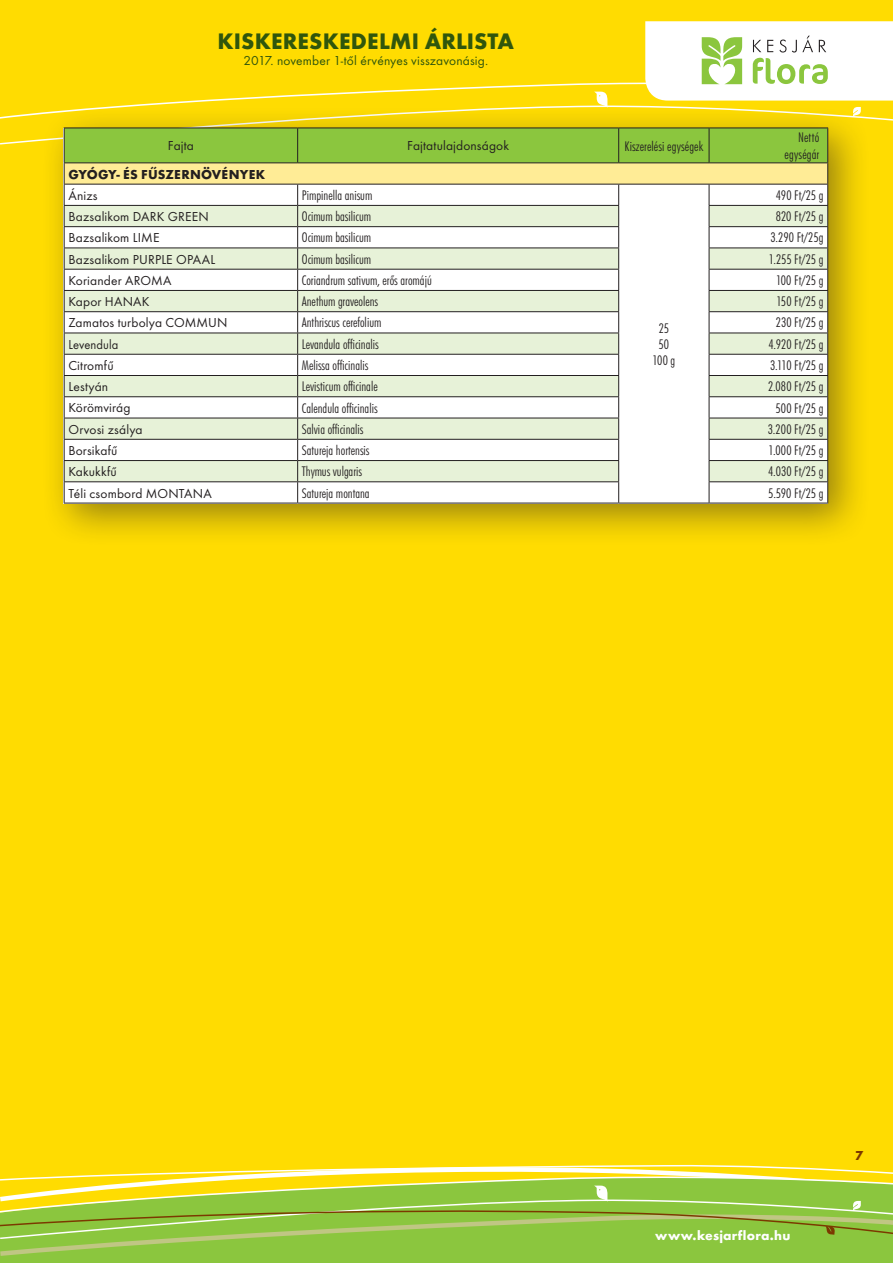
<style>
.page{position:relative;width:893px;height:1263px;background:#ffdc01}
.page>*{position:absolute;margin:0;border:0;box-sizing:border-box;transform-origin:0 0}
.t1{font:700 23.25px "Futura TEE";color:#30560c}
.t2{font:13.5px/16.2px "Futura Lt Cn PFL";color:#231f20;text-align:right}
.t3{font:13.5px "Futura TEE";letter-spacing:.01em;color:#231f20}
.t4{font:13.5px "Futura TEE";letter-spacing:.01em;color:#30560c}
.t5{font:700 13.5px "Futura TEE";letter-spacing:.015em;color:#231f20}
.t6{font:700 13.5px "Futura TEE";letter-spacing:.02em;color:#fff}
.t7{font:13.5px "Futura TEE";letter-spacing:.01em;color:#231f20;scale:.93 1}
.t8{font:700 13.5px "Futura TEE";color:#7b3900}
</style>
<div class="page">
<svg style="left:0;top:1164px;width:893px;height:99px"></svg>
<div style="left:41px;top:104px;width:831px;height:443px;background:#231f20;opacity:.47"></div>
<hr style="left:619px;top:503px;width:90px;height:1px;background:#231f20">
<hr style="left:64px;top:503px;width:234px;height:1px;background:#231f20">
<hr style="left:298px;top:503px;width:321px;height:1px;background:#231f20">
<hr style="left:709px;top:503px;width:119px;height:1px;background:#231f20">
<svg style="left:0;top:21px;width:893px;height:482px"></svg>
<hr style="left:64px;top:184px;width:234px;height:1px;background:#231f20">
<hr style="left:298px;top:184px;width:321px;height:1px;background:#231f20">
<hr style="left:709px;top:184px;width:119px;height:1px;background:#231f20">
<h1 class="t1" style="left:218px;top:27px;width:298px">KISKERESKEDELMI ÁRLISTA</h1>
<p class="t4" style="left:244px;top:53px;width:246px">2017. november 1-től érvényes visszavonásig.</p>
<p class="t3" style="left:168px;top:138px;width:28px">Fajta</p>
<p class="t3" style="left:407px;top:138px;width:103px">Fajtatulajdonságok</p>
<p class="t2" style="left:625px;top:137px;width:80px">Kiszerelési egységek</p>
<p class="t2" style="left:785px;top:129px;width:36px">Nettó egységár</p>
<p class="t5" style="left:68px;top:166px;width:198px">GYÓGY- ÉS FŰSZERNÖVÉNYEK</p>
<p class="t3" style="left:68px;top:187px;width:31px">Ánizs</p>
<p class="t2" style="left:302px;top:187px;width:72px">Pimpinella anisum</p>
<p class="t2" style="left:776px;top:187px;width:49px">490 Ft/25 g</p>
<p class="t3" style="left:68px;top:209px;width:142px">Bazsalikom DARK GREEN</p>
<p class="t2" style="left:302px;top:208px;width:71px">Ocimum basilicum</p>
<p class="t2" style="left:776px;top:208px;width:49px">820 Ft/25 g</p>
<p class="t3" style="left:68px;top:230px;width:93px">Bazsalikom LIME</p>
<p class="t2" style="left:302px;top:229px;width:71px">Ocimum basilicum</p>
<p class="t2" style="left:770px;top:229px;width:55px">3.290 Ft/25g</p>
<p class="t3" style="left:68px;top:251px;width:148px">Bazsalikom PURPLE OPAAL</p>
<p class="t2" style="left:302px;top:251px;width:71px">Ocimum basilicum</p>
<p class="t2" style="left:769px;top:251px;width:56px">1.255 Ft/25 g</p>
<p class="t3" style="left:68px;top:272px;width:105px">Koriander AROMA</p>
<p class="t2" style="left:302px;top:272px;width:131px">Coriandrum sativum, erős aromájú</p>
<p class="t2" style="left:776px;top:272px;width:49px">100 Ft/25 g</p>
<p class="t3" style="left:68px;top:294px;width:83px">Kapor HANAK</p>
<p class="t2" style="left:302px;top:293px;width:78px">Anethum graveolens</p>
<p class="t2" style="left:776px;top:293px;width:49px">150 Ft/25 g</p>
<p class="t3" style="left:68px;top:315px;width:161px">Zamatos turbolya COMMUN</p>
<p class="t2" style="left:302px;top:314px;width:81px">Anthriscus cerefolium</p>
<p class="t2" style="left:776px;top:314px;width:49px">230 Ft/25 g</p>
<p class="t7" style="left:68px;top:336px;width:55px">Levendula</p>
<p class="t2" style="left:302px;top:336px;width:78px">Levandula officinalis</p>
<p class="t2" style="left:768px;top:336px;width:56px">4.920 Ft/25 g</p>
<p class="t3" style="left:68px;top:357px;width:47px">Citromfű</p>
<p class="t2" style="left:302px;top:357px;width:68px">Melissa officinalis</p>
<p class="t2" style="left:770px;top:357px;width:55px">3.110 Ft/25 g</p>
<p class="t3" style="left:68px;top:379px;width:41px">Lestyán</p>
<p class="t2" style="left:302px;top:378px;width:77px">Levisticum officinale</p>
<p class="t2" style="left:768px;top:378px;width:57px">2.080 Ft/25 g</p>
<p class="t3" style="left:68px;top:400px;width:64px">Körömvirág</p>
<p class="t2" style="left:302px;top:399px;width:77px">Calendula officinalis</p>
<p class="t2" style="left:775px;top:399px;width:49px">500 Ft/25 g</p>
<p class="t3" style="left:68px;top:421px;width:76px">Orvosi zsálya</p>
<p class="t2" style="left:302px;top:421px;width:63px">Salvia officinalis</p>
<p class="t2" style="left:768px;top:421px;width:57px">3.200 Ft/25 g</p>
<p class="t3" style="left:68px;top:442px;width:51px">Borsikafű</p>
<p class="t2" style="left:302px;top:442px;width:69px">Satureja hortensis</p>
<p class="t2" style="left:768px;top:442px;width:57px">1.000 Ft/25 g</p>
<p class="t3" style="left:68px;top:464px;width:50px">Kakukkfű</p>
<p class="t2" style="left:302px;top:463px;width:62px">Thymus vulgaris</p>
<p class="t2" style="left:768px;top:463px;width:57px">4.030 Ft/25 g</p>
<p class="t3" style="left:68px;top:485px;width:145px">Téli csombord MONTANA</p>
<p class="t2" style="left:302px;top:484px;width:69px">Satureja montana</p>
<p class="t2" style="left:768px;top:484px;width:57px">5.590 Ft/25 g</p>
<p class="t2" style="left:652px;top:319px;width:24px;text-align:center">25<br>50<br>100 g</p>
<p class="t6" style="left:655px;top:1227px;width:137px">www.kesjarflora.hu</p>
<p class="t8" style="left:855px;top:1147px;width:10px">7</p>
</div>
